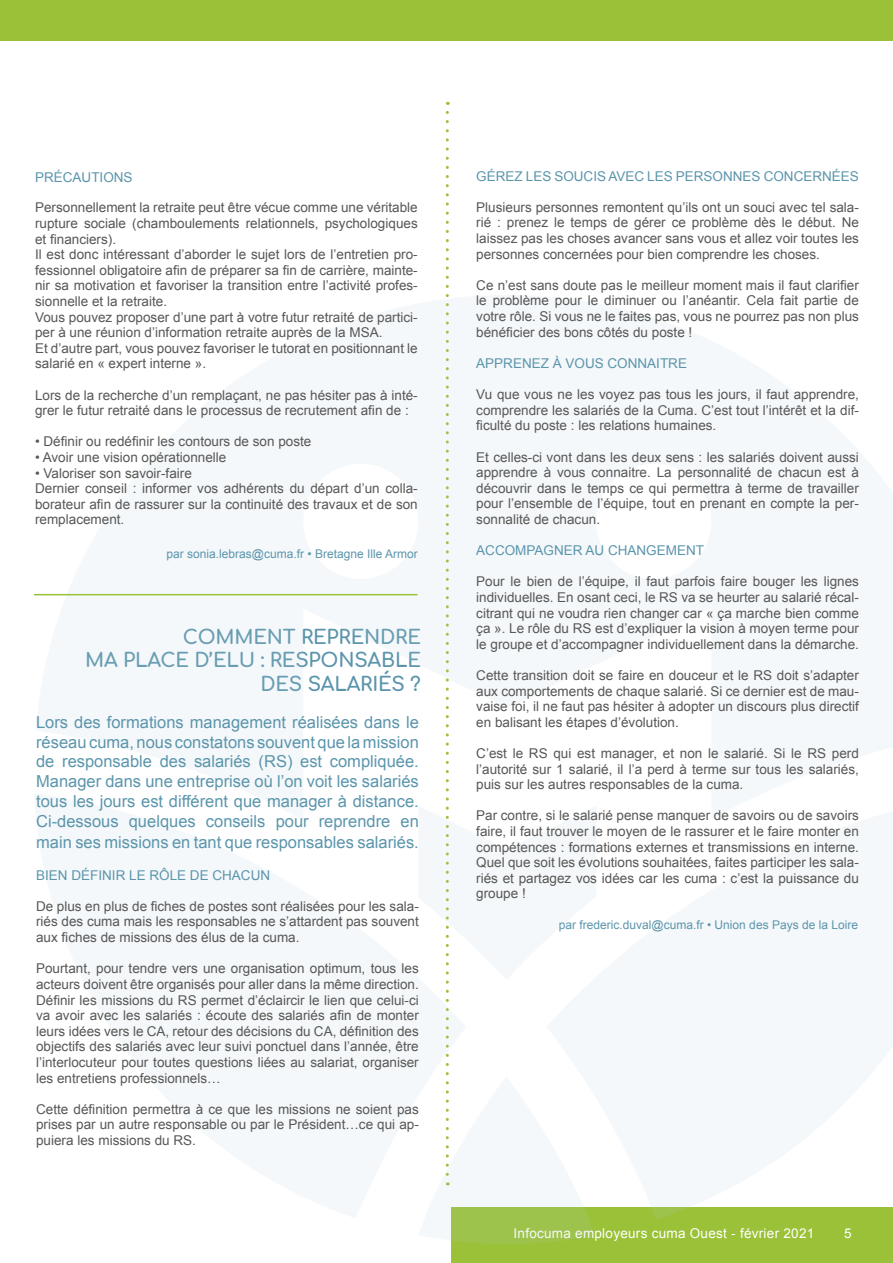
<style>
.page{position:relative;width:893px;height:1263px;background:#fff}
.page>*{position:absolute;margin:0;border:0;box-sizing:border-box;transform-origin:0 0}
.t1{font:700 19.5px/23.4px "Comfortaa";letter-spacing:-.01em;color:#5b95ac;text-align:right}
.t2{font:16.5px/19.8px "Arial";color:#5b95ac;text-align:justify}
.t3{font:13.5px/15.6px "Arial";color:#575756;text-align:justify}
.t4{font:13.5px "Arial";color:#5b95ac}
.t5{font:13.5px "Arial";letter-spacing:.02em;color:#fff}
.t6{font:12px "Arial";color:#5b95ac}
</style>
<div class="page">
<div style="left:451px;top:1208px;width:442px;height:55px;background:#9ac137"></div>
<div style="left:0;top:0;width:893px;height:40px;background:#9ac137"></div>
<svg style="left:445px;top:112px;width:151px;height:1132px"></svg>
<hr style="left:34px;top:594px;width:384px;height:1px;background:#9ac137">
<p class="t4" style="left:35px;top:168px;width:99px">PRÉCAUTIONS</p>
<p class="t3" style="left:35px;top:200px;width:384px;text-align:left">Personnellement la retraite peut être vécue comme une véritable rupture sociale (chamboulements relationnels, psychologiques et financiers).<br>Il est donc intéressant d’aborder le sujet lors de l’entretien pro&shy;fessionnel obligatoire afin de préparer sa fin de carrière, mainte&shy;nir sa motivation et favoriser la transition entre l’activité profes&shy;sionnelle et la retraite.<br>Vous pouvez proposer d’une part à votre futur retraité de partici&shy;per à une réunion d’information retraite auprès de la MSA.<br>Et d’autre part, vous pouvez favoriser le tutorat en positionnant le salarié en « expert interne ».</p>
<p class="t3" style="left:35px;top:387px;width:384px">Lors de la recherche d’un remplaçant, ne pas hésiter pas à inté&shy;grer le futur retraité dans le processus de recrutement afin de :</p>
<p class="t3" style="left:35px;top:434px;width:278px">• Définir ou redéfinir les contours de son poste</p>
<p class="t3" style="left:35px;top:450px;width:193px">• Avoir une vision opérationnelle</p>
<p class="t3" style="left:35px;top:465px;width:384px;text-align:left">• Valoriser son savoir-faire<br>Dernier conseil : informer vos adhérents du départ d’un colla&shy;borateur afin de rassurer sur la continuité des travaux et de son remplacement.</p>
<p class="t6" style="left:167px;top:546px;width:253px">par sonia.lebras@cuma.fr • Bretagne Ille Armor</p>
<h1 class="t1" style="left:85px;top:622px;width:337px">COMMENT REPRENDRE<br>MA PLACE D’ELU : RESPONSABLE<br>DES SALARIÉS ?</h1>
<p class="t2" style="left:36px;top:712px;width:384px">Lors des formations management réalisées dans le réseau cuma, nous constatons souvent que la mission de responsable des salariés (RS) est compliquée.<br>Manager dans une entreprise où l’on voit les salariés tous les jours est différent que manager à distance.<br>Ci-dessous quelques conseils pour reprendre en</p>
<p class="t2" style="left:36px;top:833px;width:384px">main ses missions en tant que responsables salariés.</p>
<p class="t4" style="left:36px;top:866px;width:236px">BIEN DÉFINIR LE RÔLE DE CHACUN</p>
<p class="t3" style="left:36px;top:898px;width:384px">De plus en plus de fiches de postes sont réalisées pour les sala&shy;riés des cuma mais les responsables ne s’attardent pas souvent aux fiches de missions des élus de la cuma.</p>
<p class="t3" style="left:36px;top:961px;width:384px">Pourtant, pour tendre vers une organisation optimum, tous les acteurs doivent être organisés pour aller dans la même direction.<br>Définir les missions du RS permet d’éclaircir le lien que celui-ci va avoir avec les salariés : écoute des salariés afin de monter leurs idées vers le CA, retour des décisions du CA, définition des objectifs des salariés avec leur suivi ponctuel dans l’année, être l’interlocuteur pour toutes questions liées au salariat, organiser les entretiens professionnels…</p>
<p class="t3" style="left:36px;top:1101px;width:384px">Cette définition permettra à ce que les missions ne soient pas prises par un autre responsable ou par le Président…ce qui ap&shy;puiera les missions du RS.</p>
<p class="t4" style="left:476px;top:167px;width:384px">GÉREZ LES SOUCIS AVEC LES PERSONNES CONCERNÉES</p>
<p class="t3" style="left:476px;top:199px;width:384px">Plusieurs personnes remontent qu’ils ont un souci avec tel sala&shy;rié : prenez le temps de gérer ce problème dès le début. Ne laissez pas les choses avancer sans vous et allez voir toutes les personnes concernées pour bien comprendre les choses.</p>
<p class="t3" style="left:476px;top:277px;width:384px">Ce n’est sans doute pas le meilleur moment mais il faut clarifier le problème pour le diminuer ou l’anéantir. Cela fait partie de votre rôle. Si vous ne le faites pas, vous ne pourrez pas non plus bénéficier des bons côtés du poste !</p>
<p class="t4" style="left:476px;top:354px;width:212px">APPRENEZ À VOUS CONNAITRE</p>
<p class="t3" style="left:476px;top:387px;width:384px">Vu que vous ne les voyez pas tous les jours, il faut apprendre, comprendre les salariés de la Cuma. C’est tout l’intérêt et la dif&shy;ficulté du poste : les relations humaines.</p>
<p class="t3" style="left:476px;top:449px;width:384px">Et celles-ci vont dans les deux sens : les salariés doivent aussi apprendre à vous connaitre. La personnalité de chacun est à découvrir dans le temps ce qui permettra à terme de travailler pour l’ensemble de l’équipe, tout en prenant en compte la per&shy;sonnalité de chacun.</p>
<p class="t4" style="left:476px;top:541px;width:229px">ACCOMPAGNER AU CHANGEMENT</p>
<p class="t3" style="left:476px;top:574px;width:384px">Pour le bien de l’équipe, il faut parfois faire bouger les lignes individuelles. En osant ceci, le RS va se heurter au salarié récal&shy;citrant qui ne voudra rien changer car « ça marche bien comme ça ». Le rôle du RS est d’expliquer la vision à moyen terme pour le groupe et d’accompagner individuellement dans la démarche.</p>
<p class="t3" style="left:476px;top:668px;width:384px">Cette transition doit se faire en douceur et le RS doit s’adapter aux comportements de chaque salarié. Si ce dernier est de mau&shy;vaise foi, il ne faut pas hésiter à adopter un discours plus directif en balisant les étapes d’évolution.</p>
<p class="t3" style="left:476px;top:746px;width:384px">C’est le RS qui est manager, et non le salarié. Si le RS perd l’autorité sur 1 salarié, il l’a perd à terme sur tous les salariés, puis sur les autres responsables de la cuma.</p>
<p class="t3" style="left:476px;top:808px;width:384px">Par contre, si le salarié pense manquer de savoirs ou de savoirs faire, il faut trouver le moyen de le rassurer et le faire monter en compétences : formations externes et transmissions en interne.<br>Quel que soit les évolutions souhaitées, faites participer les sala&shy;riés et partagez vos idées car les cuma : c’est la puissance du groupe !</p>
<p class="t6" style="left:559px;top:916px;width:301px">par frederic.duval@cuma.fr • Union des Pays de la Loire</p>
<p class="t5" style="left:513px;top:1225px;width:302px">Infocuma employeurs cuma Ouest - février 2021</p>
<p class="t5" style="left:844px;top:1224px;width:9px">5</p>
</div>
